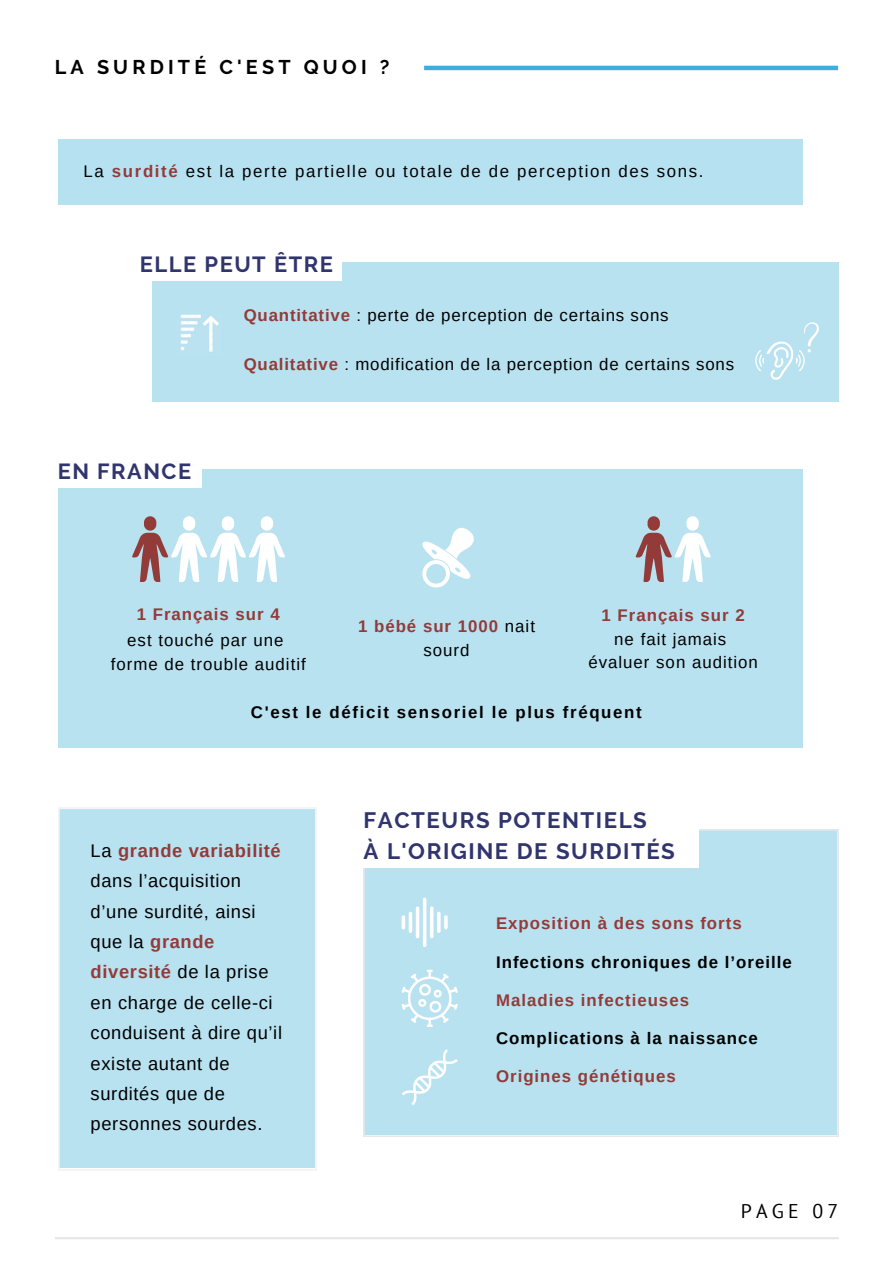
<style>
.page{position:relative;width:893px;height:1264px;background:#fff}
.page>*{position:absolute;margin:0;border:0;box-sizing:border-box;transform-origin:0 0}
.t1{font:700 22.2px/30.3px "Raleway";letter-spacing:.07em;color:#31356e}
.t2{font:700 21.9px "Raleway";letter-spacing:.07em;color:#31356e}
.t3{font:700 21.75px "Raleway";letter-spacing:.07em;color:#31356e}
.t4{font:700 19.8px "Raleway";letter-spacing:.21em;color:#000}
.t5{font:19.8px "PT Sans";letter-spacing:.21em;color:#000}
.t6{font:18.3px/30.3px "Arimo";letter-spacing:.035em;color:#000}
.t7{font:16.8px/23.5px "Arimo";letter-spacing:.06em;color:#000;text-align:center}
.t8{font:700 16.8px/23.5px "Arimo";letter-spacing:.06em;color:#923b39;text-align:center}
.t9{font:16.8px "Arimo";letter-spacing:.095em;color:#000}
.t10{font:700 16.8px "Arimo";letter-spacing:.06em;color:#000}
.t11{font:700 16.8px "Arimo";letter-spacing:.095em;color:#000}
.s1{font-weight:700;color:#923b39}
.s2{font-weight:400;color:#000}
</style>
<div class="page">
<hr style="left:424px;top:66px;width:414px;height:4px;background:#40adde">
<hr style="left:55px;top:1236px;width:783px;height:3px;background:#e6e7e8">
<div style="left:59px;top:139px;width:744px;height:65px;background:#b6e1f1"></div>
<div style="left:59px;top:469px;width:744px;height:278px;background:#b9e2f1"></div>
<div style="left:152px;top:262px;width:686px;height:139px;background:#b9e2f1"></div>
<div style="left:363px;top:829px;width:475px;height:307px;background:#b9e2f1"></div>
<div style="left:59px;top:808px;width:257px;height:361px;background:#b9e2f1"></div>
<svg style="left:132px;top:516px;width:153px;height:66px"></svg>
<div style="left:55px;top:456px;width:146px;height:31px;background:#fff"></div>
<div style="left:323px;top:813px;width:375px;height:55px;background:#fff"></div>
<div style="left:128px;top:249px;width:213px;height:32px;background:#fff"></div>
<hr style="left:423px;top:897px;width:3px;height:50px;background:#fff;border-radius:2px">
<hr style="left:430px;top:906px;width:3px;height:32px;background:#fff;border-radius:2px">
<hr style="left:416px;top:906px;width:3px;height:32px;background:#fff;border-radius:2px">
<hr style="left:437px;top:911px;width:3px;height:21px;background:#fff;border-radius:2px">
<svg style="left:408px;top:911px;width:4px;height:21px"></svg>
<svg style="left:401px;top:915px;width:4px;height:14px"></svg>
<hr style="left:444px;top:915px;width:3px;height:14px;background:#fff;border-radius:2px">
<svg style="left:401px;top:969px;width:57px;height:57px"></svg>
<svg style="left:401px;top:1049px;width:57px;height:56px;background:#c3e6f3"></svg>
<img style="left:180px;top:314px;width:39px;height:38px">
<svg style="left:422px;top:528px;width:52px;height:60px"></svg>
<svg style="left:755px;top:322px;width:64px;height:58px"></svg>
<svg style="left:635px;top:516px;width:75px;height:66px"></svg>
<p class="t4" style="left:55px;top:55px;width:336px">LA SURDITÉ C'EST QUOI ?</p>
<p class="t9" style="left:84px;top:162px;width:621px">La <span class="s1">surdité</span> est la perte partielle ou totale de de perception des sons.</p>
<p class="t2" style="left:140px;top:252px;width:195px">ELLE PEUT ÊTRE</p>
<p class="t3" style="left:58px;top:458px;width:135px">EN FRANCE</p>
<p class="t7" style="left:244px;top:303px;width:426px"><span class="s1">Quantitative</span> : perte de perception de certains sons</p>
<p class="t7" style="left:244px;top:353px;width:492px"><span class="s1">Qualitative</span> : modification de la perception de certains sons</p>
<p class="t8" style="left:137px;top:602px;width:145px">1 Français sur 4</p>
<p class="t7" style="left:111px;top:628px;width:196px">est touché par une forme de trouble auditif</p>
<p class="t8" style="left:601px;top:603px;width:145px">1 Français sur 2</p>
<p class="t7" style="left:588px;top:627px;width:171px">ne fait jamais évaluer son audition</p>
<p class="t11" style="left:251px;top:703px;width:392px">C'est le déficit sensoriel le plus fréquent</p>
<p class="t8" style="left:358px;top:614px;width:178px">1 bébé sur 1000 <span class="s2">nait sourd</span></p>
<p class="t6" style="left:91px;top:835px;width:193px">La <span class="s1">grande variabilité </span>dans l’acquisition d’une surdité, ainsi que la <span class="s1">grande diversité</span> de la prise en charge de celle-ci conduisent à dire qu’il existe autant de surdités que de personnes sourdes.</p>
<p class="t1" style="left:363px;top:805px;width:313px">FACTEURS POTENTIELS<br>À L'ORIGINE DE SURDITÉS</p>
<p class="t8" style="left:496px;top:911px;width:247px">Exposition à des sons forts</p>
<p class="t10" style="left:496px;top:952px;width:297px">Infections chroniques de l’oreille</p>
<p class="t8" style="left:496px;top:988px;width:194px">Maladies infectieuses</p>
<p class="t10" style="left:496px;top:1028px;width:263px">Complications à la naissance</p>
<p class="t8" style="left:496px;top:1064px;width:181px">Origines génétiques</p>
<p class="t5" style="left:740px;top:1198px;width:99px">PAGE 07</p>
</div>
